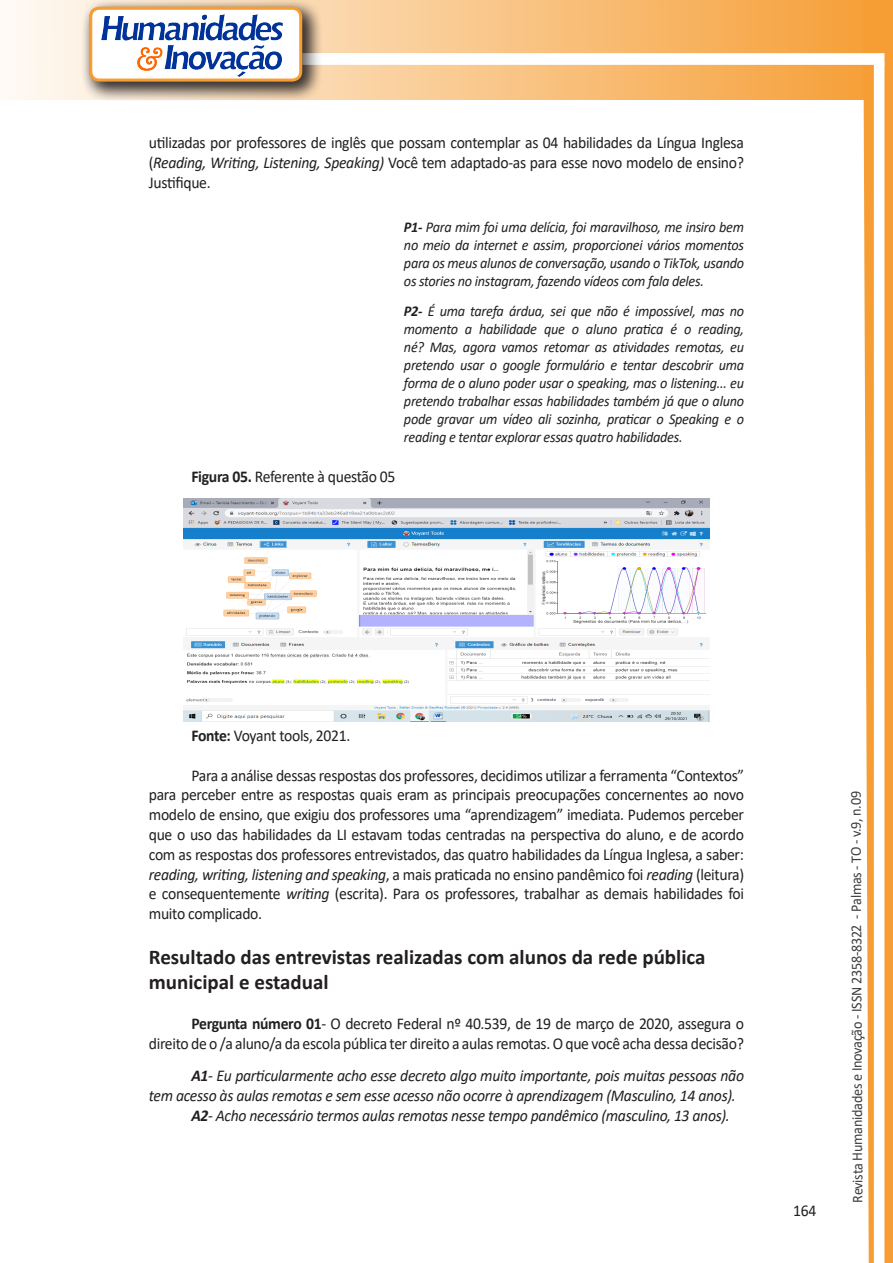
<style>
.page{position:relative;width:893px;height:1263px;background:#fff}
.page>*{position:absolute;margin:0;border:0;box-sizing:border-box;transform-origin:0 0}
.Titulo_2{font:700 21px/25.2px "Calibri";color:#231f20}
.texto{font:16.5px/19.8px "Calibri";letter-spacing:-.02em;color:#231f20;text-align:justify;scale:.95 1}
.texto-2{font:italic 16.5px/19.8px "Calibri";letter-spacing:-.02em;color:#231f20;scale:.95 1}
.citacao{font:italic 15px/18px "Calibri";letter-spacing:-.02em;color:#231f20;text-align:justify;scale:.95 1}
.t1{font:15px "Calibri";letter-spacing:-.025em;color:#3e3e3f;scale:.95 1}
.s1{font-style:italic}
.s2{font-weight:700}
</style>
<div class="page">
<svg style="left:5px;top:0;width:858px;height:100px;background:#f9c484"></svg>
<div style="left:302px;top:53px;width:582px;height:12px;background:#fff;border:2px solid #fff"></div>
<svg style="left:863px;top:0;width:30px;height:1263px"></svg>
<div style="left:81px;top:0;width:241px;height:102px;background:#231f20;opacity:.75"></div>
<div style="left:91px;top:8px;width:210px;height:72px;background:#fff;border-radius:9px"></div>
<div style="left:89px;top:7px;width:213px;height:75px;border:3px solid #f69e34;border-radius:9px"></div>
<img style="left:101px;top:14px;width:181px;height:62px">
<img style="left:183px;top:498px;width:527px;height:223px">
<p class="texto" style="left:149px;top:133px;width:628px">utilizadas por professores de inglês que possam contemplar as 04 habilidades da Língua Inglesa (<span class="s1">Reading, Writing, Listening, Speaking)</span> Você tem adaptado-as para esse novo modelo de ensino?<br>Justifique.</p>
<p class="citacao" style="left:404px;top:217px;width:359px"><span class="s2">P1-</span> Para mim foi uma delícia, foi maravilhoso, me insiro bem no meio da internet e assim, proporcionei vários momentos para os meus alunos de conversação, usando o TikTok, usando os stories no instagram, fazendo vídeos com fala deles.</p>
<p class="citacao" style="left:404px;top:302px;width:360px"><span class="s2">P2-</span> É uma tarefa árdua, sei que não é impossível, mas no momento a habilidade que o aluno pratica é o reading, né? Mas, agora vamos retomar as atividades remotas, eu pretendo usar o google formulário e tentar descobrir uma forma de o aluno poder usar o speaking, mas o listening... eu pretendo trabalhar essas habilidades também já que o aluno pode gravar um vídeo ali sozinha, praticar o Speaking e o reading e tentar explorar essas quatro habilidades.</p>
<p class="texto" style="left:191px;top:466px;width:216px"><span class="s2">Figura 05.</span> Referente à questão 05</p>
<p class="texto" style="left:191px;top:725px;width:169px"><span class="s2">Fonte:</span> Voyant tools, 2021.</p>
<p class="texto" style="left:149px;top:765px;width:628px;text-indent:43px">Para a análise dessas respostas dos professores, decidimos utilizar a ferramenta “Contextos” para perceber entre as respostas quais eram as principais preocupações concernentes ao novo modelo de ensino, que exigiu dos professores uma “aprendizagem” imediata. Pudemos perceber que o uso das habilidades da LI estavam todas centradas na perspectiva do aluno, e de acordo com as respostas dos professores entrevistados, das quatro habilidades da Língua Inglesa, a saber: <span class="s1">reading, writing, listening and speaking</span>, a mais praticada no ensino pandêmico foi <span class="s1">reading</span> (leitura) e consequentemente <span class="s1">writing</span> (escrita). Para os professores, trabalhar as demais habilidades foi muito complicado.</p>
<p class="Titulo_2" style="left:149px;top:944px;width:558px">Resultado das entrevistas realizadas com alunos da rede pública municipal e estadual</p>
<p class="texto" style="left:149px;top:1013px;width:628px;text-align:right"><span class="s2">Pergunta número 01</span>- O decreto Federal nº 40.539, de 19 de março de 2020, assegura o direito de o /a aluno/a da escola pública ter direito a aulas remotas. O que você acha dessa decisão?</p>
<p class="texto-2" style="left:149px;top:1065px;width:628px;text-indent:43px"><span class="s2">A1</span>- Eu particularmente acho esse decreto algo muito importante, pois muitas pessoas não tem acesso às aulas remotas e sem esse acesso não ocorre à aprendizagem (Masculino, 14 anos).</p>
<p class="texto-2" style="left:191px;top:1105px;width:568px"><span class="s2">A2</span>- Acho necessário termos aulas remotas nesse tempo pandêmico (masculino, 13 anos).</p>
<p class="texto" style="left:793px;top:1200px;width:26px">164</p>
<p class="t1" style="left:846px;top:1203px;width:435px;rotate:-90deg">Revista Humanidades e Inovação - ISSN 2358-8322 - Palmas - TO - v.9, n.09</p>
</div>
